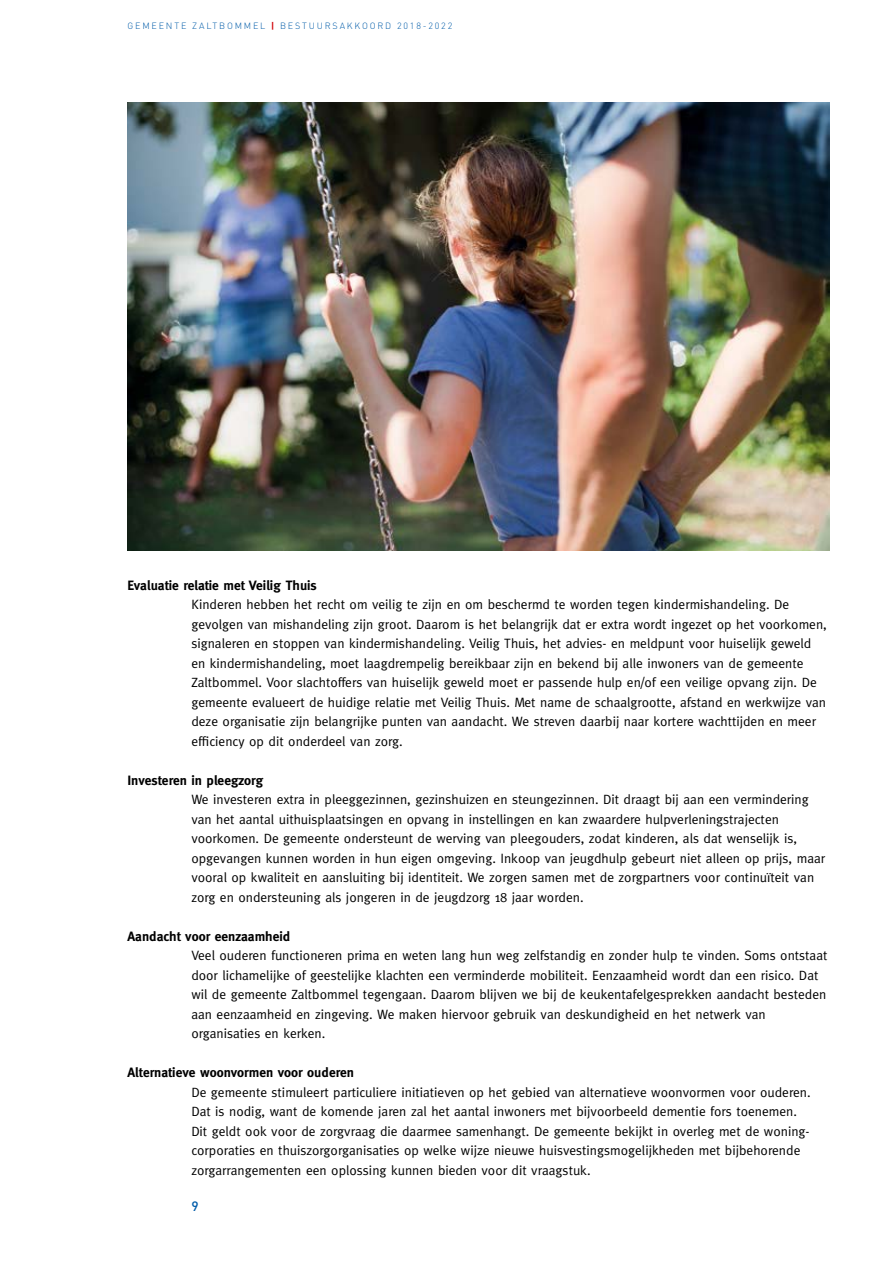
<style>
.page{position:relative;width:893px;height:1263px;background:#fff}
.page>*{position:absolute;margin:0;border:0;box-sizing:border-box;transform-origin:0 0}
.t1{font:13.5px/19.5px "Meta";color:#000}
.t2{font:700 13.5px "Meta";color:#000}
.t3{font:500 13.5px "DIN";color:#005ca9}
.t4{font:300 9px "DIN";letter-spacing:.2em;color:#005ca9}
.s1{font-weight:700;color:#d1050c}
</style>
<div class="page">
<img style="left:128px;top:102px;width:701px;height:449px">
<p class="t4" style="left:128px;top:20px;width:326px">GEMEENTE ZALTBOMMEL <span class="s1">|</span> BESTUURSAKKOORD 2018-2022</p>
<p class="t2" style="left:128px;top:577px;width:191px">Evaluatie relatie met Veilig Thuis</p>
<p class="t1" style="left:191px;top:594px;width:637px">Kinderen hebben het recht om veilig te zijn en om beschermd te worden tegen kindermishandeling. De gevolgen van mishandeling zijn groot. Daarom is het belangrijk dat er extra wordt ingezet op het voorkomen, signaleren en stoppen van kindermishandeling. Veilig Thuis, het advies- en meldpunt voor huiselijk geweld en kindermishandeling, moet laagdrempelig bereikbaar zijn en bekend bij alle inwoners van de gemeente Zaltbommel. Voor slachtoffers van huiselijk geweld moet er passende hulp en/of een veilige opvang zijn. De gemeente evalueert de huidige relatie met Veilig Thuis. Met name de schaalgrootte, afstand en werkwijze van deze organisatie zijn belangrijke punten van aandacht. We streven daarbij naar kortere wachttijden en meer efficiency op dit onderdeel van zorg.</p>
<p class="t2" style="left:128px;top:772px;width:137px">Investeren in pleegzorg</p>
<p class="t1" style="left:191px;top:789px;width:635px">We investeren extra in pleeggezinnen, gezinshuizen en steungezinnen. Dit draagt bij aan een vermindering van het aantal uithuisplaatsingen en opvang in instellingen en kan zwaardere hulpverleningstrajecten voorkomen. De gemeente ondersteunt de werving van pleegouders, zodat kinderen, als dat wenselijk is, opgevangen kunnen worden in hun eigen omgeving. Inkoop van jeugdhulp gebeurt niet alleen op prijs, maar vooral op kwaliteit en aansluiting bij identiteit. We zorgen samen met de zorgpartners voor continuïteit van zorg en ondersteuning als jongeren in de jeugdzorg 18 jaar worden.</p>
<p class="t2" style="left:128px;top:928px;width:164px">Aandacht voor eenzaamheid</p>
<p class="t1" style="left:191px;top:945px;width:638px">Veel ouderen functioneren prima en weten lang hun weg zelfstandig en zonder hulp te vinden. Soms ontstaat door lichamelijke of geestelijke klachten een verminderde mobiliteit. Eenzaamheid wordt dan een risico. Dat wil de gemeente Zaltbommel tegengaan. Daarom blijven we bij de keukentafelgesprekken aandacht besteden aan eenzaamheid en zingeving. We maken hiervoor gebruik van deskundigheid en het netwerk van organisaties en kerken.</p>
<p class="t2" style="left:128px;top:1064px;width:228px">Alternatieve woonvormen voor ouderen</p>
<p class="t1" style="left:191px;top:1082px;width:621px">De gemeente stimuleert particuliere initiatieven op het gebied van alternatieve woonvormen voor ouderen.<br>Dat is nodig, want de komende jaren zal het aantal inwoners met bijvoorbeeld dementie fors toenemen.<br>Dit geldt ook voor de zorgvraag die daarmee samenhangt. De gemeente bekijkt in overleg met de woning&shy;corporaties en thuiszorgorganisaties op welke wijze nieuwe huisvestingsmogelijkheden met bijbehorende zorgarrangementen een oplossing kunnen bieden voor dit vraagstuk.</p>
<p class="t3" style="left:191px;top:1198px;width:9px">9</p>
</div>
